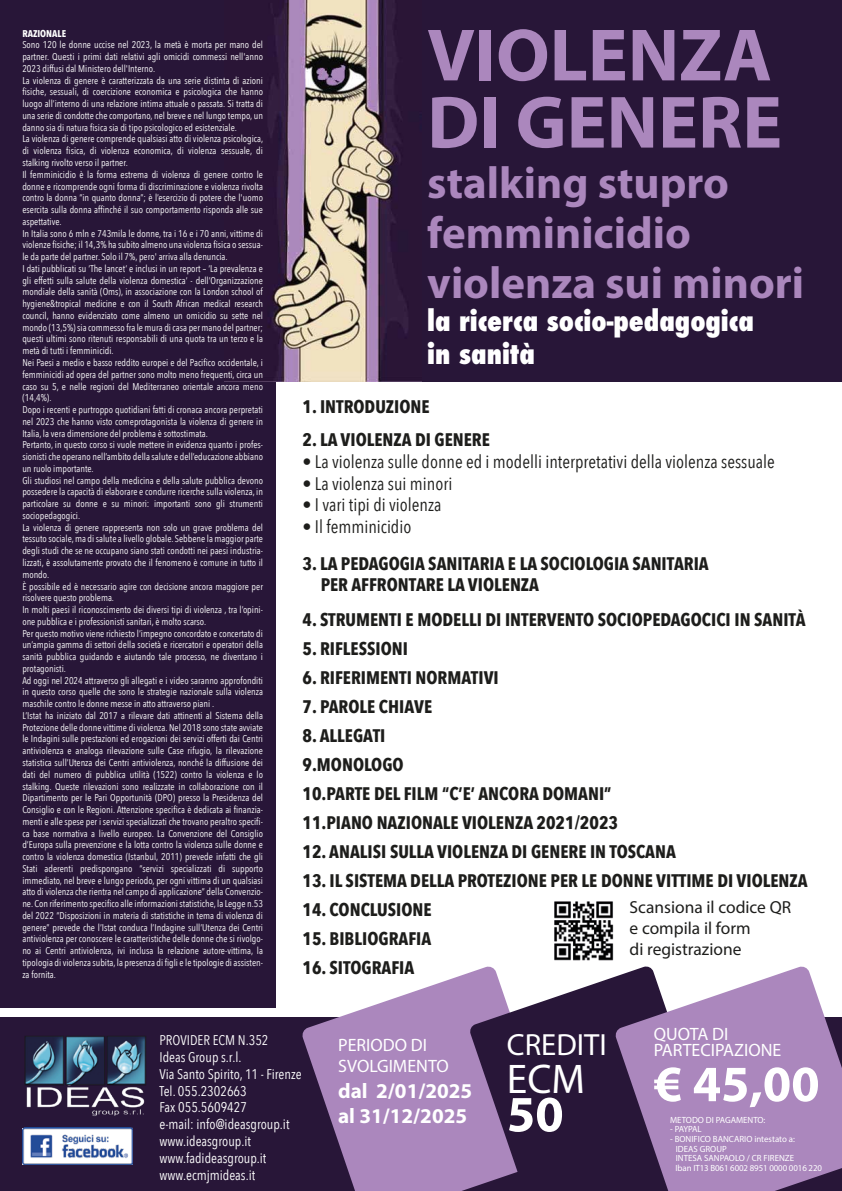
<style>
.page{position:relative;width:842px;height:1191px;background:#fff}
.page>*{position:absolute;margin:0;border:0;box-sizing:border-box;transform-origin:0 0}
.t1{font:700 74.7px/67.2px "Myriad Pro";color:#ab87bd}
.t2{font:700 51.2px "Myriad Pro";color:#fff}
.t3{font:700 44.8px/50px "Myriad Pro";color:#ab87bd}
.t4{font:41.6px "Myriad Pro";color:#fff}
.t5{font:30.7px "Myriad Pro";color:#fff}
.t6{font:800 condensed 27.6px/33.2px "Futura";color:#fff}
.t7{font:700 21.1px/25.3px "Myriad Pro";color:#fff}
.t8{font:700 18.2px/29px "Avenir Next Condensed";color:#1d1d1b}
.t9{font:18.2px "Avenir Next Condensed";color:#1d1d1b}
.t10{font:17.9px/16.6px "Myriad Pro";color:#fff}
.t11{font:17.4px/20.9px "Myriad Pro";color:#1e1e1c}
.t12{font:14px/16.8px "Avenir Next Condensed";color:#fff}
.t13{font:9.8px/11.8px "Avenir Next Condensed";color:#fff}
.t14{font:700 9.8px "Avenir Next Condensed";color:#fff}
.t15{font:9px/9.6px "Myriad Pro";color:#fff}
</style>
<div class="page">
<div style="left:0;top:0;width:842px;height:382px;background:#281638"></div>
<div style="left:0;top:0;width:276px;height:1007px;background:#281638"></div>
<img style="left:225px;top:0;width:197px;height:382px">
<div style="left:0;top:1017px;width:842px;height:174px;background:#281638"></div>
<img style="left:24px;top:1036px;width:122px;height:80px">
<img style="left:22px;top:1128px;width:111px;height:36px">
<svg style="left:302px;top:973px;width:167px;height:218px;fill:#ab87bd"></svg>
<svg style="left:469px;top:966px;width:146px;height:223px"></svg>
<svg style="left:615px;top:966px;width:227px;height:225px;fill:#ab87bd"></svg>
<img style="left:554px;top:901px;width:60px;height:60px">
<p class="t14" style="left:22px;top:27px;width:45px">RAZIONALE</p>
<p class="t13" style="left:22px;top:39px;width:242px">Sono 120 le donne uccise nel 2023, la metà è morta per mano del partner. Questi i primi dati relativi agli omicidi commessi nell'anno 2023 diffusi dal Ministero dell'Interno.<br>La violenza di genere è caratterizzata da una serie distinta di azioni fisiche, sessuali, di coercizione economica e psicologica che hanno luogo all’interno di una relazione intima attuale o passata. Si tratta di una serie di condotte che comportano, nel breve e nel lungo tempo, un danno sia di natura fisica sia di tipo psicologico ed esistenziale.<br>La violenza di genere comprende qualsiasi atto di violenza psicologica, di violenza fisica, di violenza economica, di violenza sessuale, di stalking rivolto verso il partner.<br>Il femminicidio è la forma estrema di violenza di genere contro le donne e ricomprende ogni forma di discriminazione e violenza rivolta contro la donna “in quanto donna”; è l’esercizio di potere che l'uomo esercita sulla donna affinché il suo comportamento risponda alle sue aspettative.<br>In Italia sono 6 mln e 743mila le donne, tra i 16 e i 70 anni, vittime di violenze fisiche; il 14,3% ha subito almeno una violenza fisica o sessua&shy;le da parte del partner. Solo il 7%, pero' arriva alla denuncia.<br>I dati pubblicati su ‘The lancet‘ e inclusi in un report – ‘La prevalenza e gli effetti sulla salute della violenza domestica‘ - dell’Organizzazione mondiale della sanità (Oms), in associazione con la London school of hygiene&amp;tropical medicine e con il South African medical research council, hanno evidenziato come almeno un omicidio su sette nel mondo (13,5%) sia commesso fra le mura di casa per mano del partner; questi ultimi sono ritenuti responsabili di una quota tra un terzo e la metà di tutti i femminicidi.<br>Nei Paesi a medio e basso reddito europei e del Pacifico occidentale, i femminicidi ad opera del partner sono molto meno frequenti, circa un caso su 5, e nelle regioni del Mediterraneo orientale ancora meno (14,4%).<br>Dopo i recenti e purtroppo quotidiani fatti di cronaca ancora perpretati nel 2023 che hanno visto comeprotagonista la violenza di genere in Italia, la vera dimensione del problema è sottostimata.<br>Pertanto, in questo corso si vuole mettere in evidenza quanto i profes&shy;sionisti che operano nell’ambito della salute e dell’educazione abbiano un ruolo importante.<br>Gli studiosi nel campo della medicina e della salute pubblica devono possedere la capacità di elaborare e condurre ricerche sulla violenza, in particolare su donne e su minori: importanti sono gli strumenti sociopedagogici.<br>La violenza di genere rappresenta non solo un grave problema del tessuto sociale, ma di salute a livello globale. Sebbene la maggior parte degli studi che se ne occupano siano stati condotti nei paesi industria&shy;lizzati, è assolutamente provato che il fenomeno è comune in tutto il mondo.<br>È possibile ed è necessario agire con decisione ancora maggiore per risolvere questo problema.<br>In molti paesi il riconoscimento dei diversi tipi di violenza , tra l’opini&shy;one pubblica e i professionisti sanitari, è molto scarso.<br>Per questo motivo viene richiesto l’impegno concordato e concertato di un’ampia gamma di settori della società e ricercatori e operatori della sanità pubblica guidando e aiutando tale processo, ne diventano i protagonisti.<br>Ad oggi nel 2024 attraverso gli allegati e i video saranno approfonditi in questo corso quelle che sono le strategie nazionale sulla violenza maschile contro le donne messe in atto attraverso piani .<br>L’Istat ha iniziato dal 2017 a rilevare dati attinenti al Sistema della Protezione delle donne vittime di violenza. Nel 2018 sono state avviate le Indagini sulle prestazioni ed erogazioni dei servizi offerti dai Centri antiviolenza e analoga rilevazione sulle Case rifugio, la rilevazione statistica sull’Utenza dei Centri antiviolenza, nonché la diffusione dei dati del numero di pubblica utilità (1522) contro la violenza e lo stalking. Queste rilevazioni sono realizzate in collaborazione con il Dipartimento per le Pari Opportunità (DPO) presso la Presidenza del Consiglio e con le Regioni. Attenzione specifica è dedicata ai finanzia&shy;menti e alle spese per i servizi specializzati che trovano peraltro specifi&shy;ca base normativa a livello europeo. La Convenzione del Consiglio d’Europa sulla prevenzione e la lotta contro la violenza sulle donne e contro la violenza domestica (Istanbul, 2011) prevede infatti che gli Stati aderenti predispongano “servizi specializzati di supporto immediato, nel breve e lungo periodo, per ogni vittima di un qualsiasi atto di violenza che rientra nel campo di applicazione” della Convenzio&shy;ne. Con riferimento specifico alle informazioni statistiche, la Legge n.53 del 2022 “Disposizioni in materia di statistiche in tema di violenza di genere” prevede che l’Istat conduca l’Indagine sull’Utenza dei Centri antiviolenza per conoscere le caratteristiche delle donne che si rivolgo&shy;no ai Centri antiviolenza, ivi inclusa la relazione autore-vittima, la tipologia di violenza subita, la presenza di figli e le tipologie di assisten&shy;za fornita.</p>
<h1 class="t1" style="left:427px;top:19px;width:356px">VIOLENZA<br>DI GENERE</h1>
<h3 class="t3" style="left:427px;top:156px;width:378px">stalking stupro femminicidio violenza sui minori</h3>
<h3 class="t6" style="left:427px;top:304px;width:328px">la ricerca socio-pedagogica in sanità</h3>
<h3 class="t8" style="left:302px;top:392px;width:129px">1. INTRODUZIONE</h3>
<h3 class="t8" style="left:302px;top:425px;width:189px">2. LA VIOLENZA DI GENERE</h3>
<h3 class="t9" style="left:302px;top:446px;width:474px">• La violenza sulle donne ed i modelli interpretativi della violenza sessuale</h3>
<h3 class="t9" style="left:302px;top:467px;width:151px">• La violenza sui minori</h3>
<h3 class="t9" style="left:302px;top:489px;width:140px">• I vari tipi di violenza</h3>
<h3 class="t9" style="left:302px;top:511px;width:110px">• Il femminicidio</h3>
<h3 class="t8" style="left:321px;top:553px;width:390px;line-height:21.3px;text-indent:-18px">3. LA PEDAGOGIA SANITARIA E LA SOCIOLOGIA SANITARIA<br>PER AFFRONTARE LA VIOLENZA</h3>
<h3 class="t8" style="left:302px;top:604px;width:505px">4. STRUMENTI E MODELLI DI INTERVENTO SOCIOPEDAGOCICI IN SANITÀ</h3>
<h3 class="t8" style="left:302px;top:633px;width:107px">5. RIFLESSIONI</h3>
<h3 class="t8" style="left:302px;top:662px;width:198px">6. RIFERIMENTI NORMATIVI</h3>
<h3 class="t8" style="left:302px;top:691px;width:131px">7. PAROLE CHIAVE</h3>
<h3 class="t8" style="left:302px;top:720px;width:317px">8. ALLEGATI<br>9.MONOLOGO<br>10.PARTE DEL FILM “C’E’ ANCORA DOMANI”<br>11.PIANO NAZIONALE VIOLENZA 2021/2023</h3>
<h3 class="t8" style="left:302px;top:836px;width:375px">12. ANALISI SULLA VIOLENZA DI GENERE IN TOSCANA</h3>
<h3 class="t8" style="left:302px;top:865px;width:507px">13. IL SISTEMA DELLA PROTEZIONE PER LE DONNE VITTIME DI VIOLENZA</h3>
<h3 class="t8" style="left:302px;top:894px;width:131px">14. CONCLUSIONE</h3>
<h3 class="t8" style="left:302px;top:923px;width:130px">15. BIBLIOGRAFIA</h3>
<h3 class="t8" style="left:302px;top:952px;width:113px">16. SITOGRAFIA</h3>
<h3 class="t11" style="left:630px;top:896px;width:163px">Scansiona il codice QR e compila il form<br>di registrazione</h3>
<h3 class="t12" style="left:159px;top:1031px;width:144px">PROVIDER ECM N.352<br>Ideas Group s.r.l.<br>Via Santo Spirito, 11 - Firenze<br>Tel. 055.2302663<br>Fax 055.5609427<br>e-mail: info@ideasgroup.it www.ideasgroup.it www.fadideasgroup.it www.ecmjmideas.it</h3>
<h3 class="t5" style="left:507px;top:1025px;width:101px">CREDITI</h3>
<h3 class="t10" style="left:338px;top:1033px;width:112px;line-height:21.5px">PERIODO DI<br>SVOLGIMENTO</h3>
<h3 class="t7" style="left:338px;top:1077px;width:136px">dal 2/01/2025 al 31/12/2025</h3>
<h3 class="t4" style="left:507px;top:1053px;width:80px">ECM</h3>
<h2 class="t2" style="left:507px;top:1080px;width:58px">50</h2>
<h3 class="t10" style="left:654px;top:1025px;width:129px">QUOTA DI<br>PARTECIPAZIONE</h3>
<h2 class="t2" style="left:654px;top:1050px;width:167px">€ 45,00</h2>
<p class="t15" style="left:670px;top:1114px;width:97px">METODO DI PAGAMENTO:</p>
<p class="t15" style="left:670px;top:1124px;width:33px">- PAYPAL</p>
<p class="t15" style="left:675px;top:1134px;width:148px;text-indent:-5px">- BONIFICO BANCARIO intestato a:<br>IDEAS GROUP<br>INTESA SANPAOLO / CR FIRENZE<br>Iban IT13 B061 6002 8951 0000 0016 220</p>
</div>
